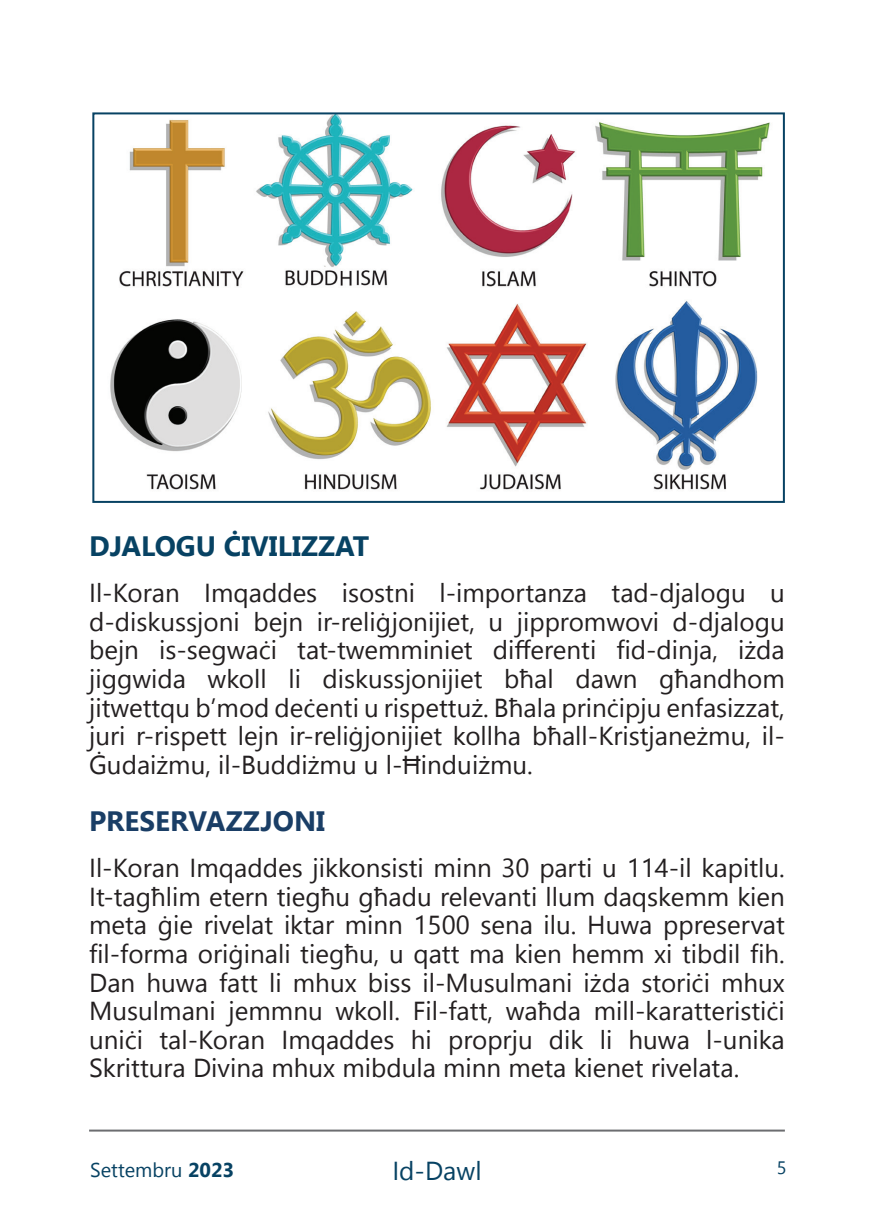
<style>
.page{position:relative;width:874px;height:1225px;background:#fff}
.page>*{position:absolute;margin:0;border:0;box-sizing:border-box;transform-origin:0 0}
.t1{font:700 28px "Segoe UI";color:#074263}
.t2{font:700 28px "Segoe UI";color:#1a3e66}
.t3{font:26px/28.6px "Segoe UI";color:#231f20;text-align:justify}
.t4{font:26px "Segoe UI";color:#074263}
.t5{font:20px "Segoe UI";color:#074263}
.t6{font:18px "Segoe UI";color:#074263}
.s1{font-weight:700}
</style>
<div class="page">
<hr style="left:89px;top:1129px;width:695px;height:2px;background:#6c6d70">
<img style="left:110px;top:115px;width:660px;height:375px">
<div style="left:92px;top:112px;width:692px;height:391px;border:2px solid #074263"></div>
<p class="t1" style="left:89px;top:526px;width:281px">DJALOGU ĊIVILIZZAT</p>
<p class="t3" style="left:89px;top:578px;width:697px">Il-Koran Imqaddes isostni l-importanza tad-djalogu u d-diskussjoni bejn ir-reliġjonijiet, u jippromwovi d-djalogu bejn is-segwaċi tat-twemminiet differenti fid-dinja, iżda jiggwida wkoll li diskussjonijiet bħal dawn għandhom jitwettqu b’mod deċenti u rispettuż. Bħala prinċipju enfasizzat, juri r-rispett lejn ir-reliġjonijiet kollha bħall-Kristjaneżmu, il-Ġudaiżmu, il-Buddiżmu u l-Ħinduiżmu.</p>
<p class="t2" style="left:89px;top:801px;width:237px">PRESERVAZZJONI</p>
<p class="t3" style="left:89px;top:853px;width:697px">Il-Koran Imqaddes jikkonsisti minn 30 parti u 114-il kapitlu.<br>It-tagħlim etern tiegħu għadu relevanti llum daqskemm kien meta ġie rivelat iktar minn 1500 sena ilu. Huwa ppreservat fil-forma oriġinali tiegħu, u qatt ma kien hemm xi tibdil fih.<br>Dan huwa fatt li mhux biss il-Musulmani iżda storiċi mhux Musulmani jemmnu wkoll. Fil-fatt, waħda mill-karatteristiċi uniċi tal-Koran Imqaddes hi proprju dik li huwa l-unika Skrittura Divina mhux mibdula minn meta kienet rivelata.</p>
<p class="t5" style="left:90px;top:1154px;width:145px">Settembru <span class="s1">2023</span></p>
<p class="t4" style="left:392px;top:1149px;width:91px">Id-Dawl</p>
<p class="t6" style="left:776px;top:1152px;width:11px">5</p>
</div>
